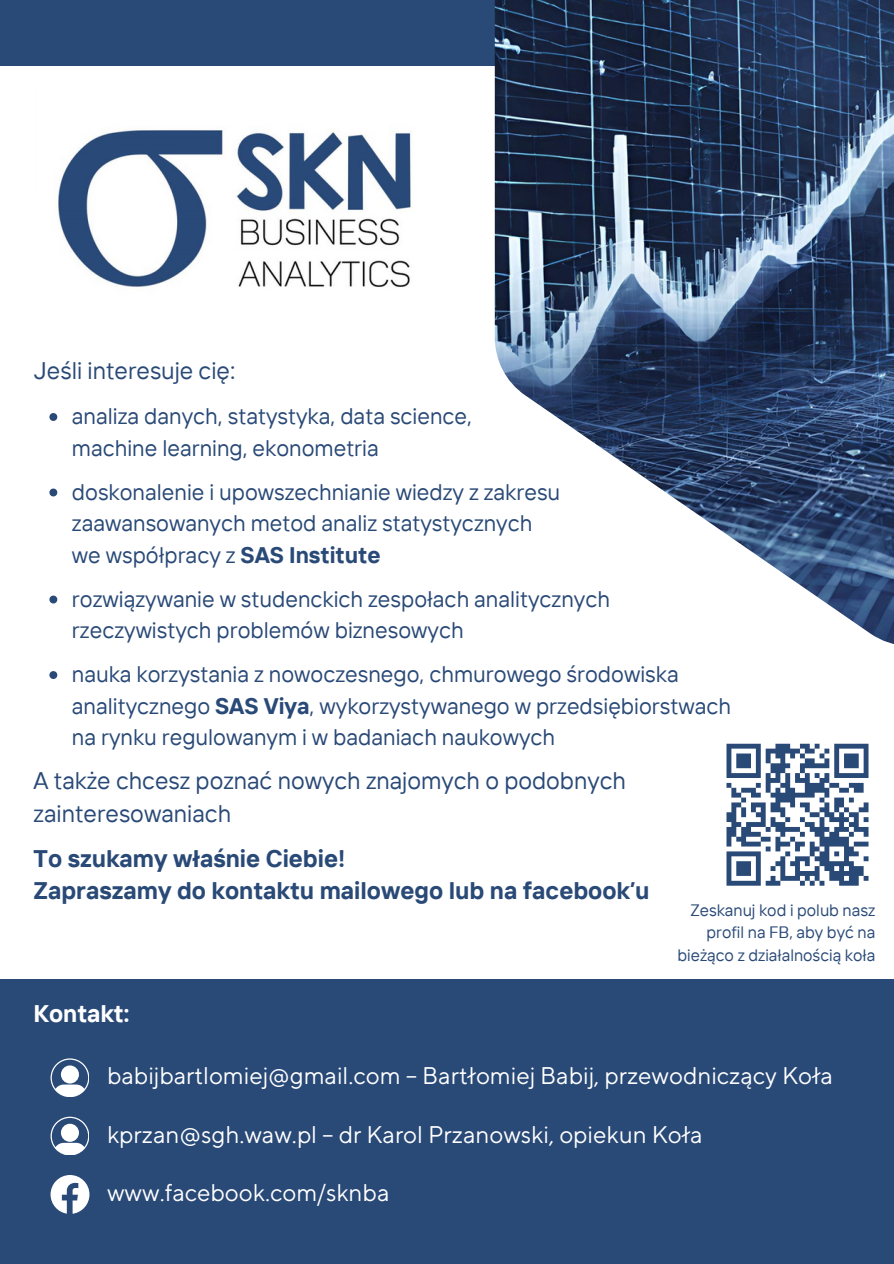
<style>
.page{position:relative;width:894px;height:1264px;background:#fff}
.page>*{position:absolute;margin:0;border:0;box-sizing:border-box;transform-origin:0 0}
.t1{font:24px "TT Norms Pro";color:#fff}
.t2{font:24px/32.7px "TT Interphases";color:#294977}
.t3{font:700 24px "TT Interphases";color:#294977}
.t4{font:700 24px "TT Interphases";color:#fff}
.t5{font:22.5px/31.5px "TT Interphases";color:#294977}
.t6{font:16.5px/22.5px "TT Interphases";color:#294977;text-align:right}
.s1{font-weight:700}
</style>
<div class="page">
<div style="left:0;top:0;width:502px;height:66px;background:#294977"></div>
<img style="left:494px;top:0;width:399px;height:644px">
<div style="left:0;top:979px;width:893px;height:284px;background:#294977"></div>
<img style="left:58px;top:127px;width:355px;height:160px">
<svg style="left:51px;top:1058px;width:38px;height:38px"></svg>
<svg style="left:51px;top:1116px;width:38px;height:38px"></svg>
<svg style="left:51px;top:1175px;width:38px;height:38px"></svg>
<svg style="left:726px;top:743px;width:143px;height:143px"></svg>
<svg style="left:49px;top:413px;width:8px;height:8px"></svg>
<svg style="left:49px;top:671px;width:8px;height:8px"></svg>
<svg style="left:49px;top:488px;width:8px;height:8px"></svg>
<svg style="left:49px;top:595px;width:8px;height:8px"></svg>
<p class="t2" style="left:34px;top:354px;width:203px">Jeśli interesuje cię:</p>
<p class="t5" style="left:72px;top:400px;width:401px">analiza danych, statystyka, data science, machine learning, ekonometria</p>
<p class="t5" style="left:72px;top:475px;width:489px">doskonalenie i upowszechnianie wiedzy z zakresu zaawansowanych metod analiz statystycznych we współpracy z <span class="s1">SAS Institute</span></p>
<p class="t5" style="left:72px;top:582px;width:539px">rozwiązywanie w studenckich zespołach analitycznych rzeczywistych problemów biznesowych</p>
<p class="t5" style="left:72px;top:658px;width:660px">nauka korzystania z nowoczesnego, chmurowego środowiska analitycznego <span class="s1">SAS Viya</span>, wykorzystywanego w przedsiębiorstwach na rynku regulowanym i w badaniach naukowych</p>
<p class="t2" style="left:34px;top:764px;width:593px">A także chcesz poznać nowych znajomych o podobnych zainteresowaniach</p>
<p class="t3" style="left:34px;top:842px;width:313px">To szukamy właśnie Ciebie!</p>
<p class="t3" style="left:34px;top:875px;width:617px">Zapraszamy do kontaktu mailowego lub na facebook’u</p>
<p class="t6" style="left:677px;top:898px;width:199px">Zeskanuj kod i polub nasz profil na FB, aby być na bieżąco z działalnością koła</p>
<p class="t4" style="left:34px;top:997px;width:97px">Kontakt:</p>
<p class="t1" style="left:107px;top:1061px;width:727px">babijbartlomiej@gmail.com – Bartłomiej Babij, przewodniczący Koła</p>
<p class="t1" style="left:107px;top:1119px;width:597px">kprzan@sgh.waw.pl – dr Karol Przanowski, opiekun Koła</p>
<p class="t1" style="left:107px;top:1178px;width:284px">www.facebook.com/sknba</p>
</div>
